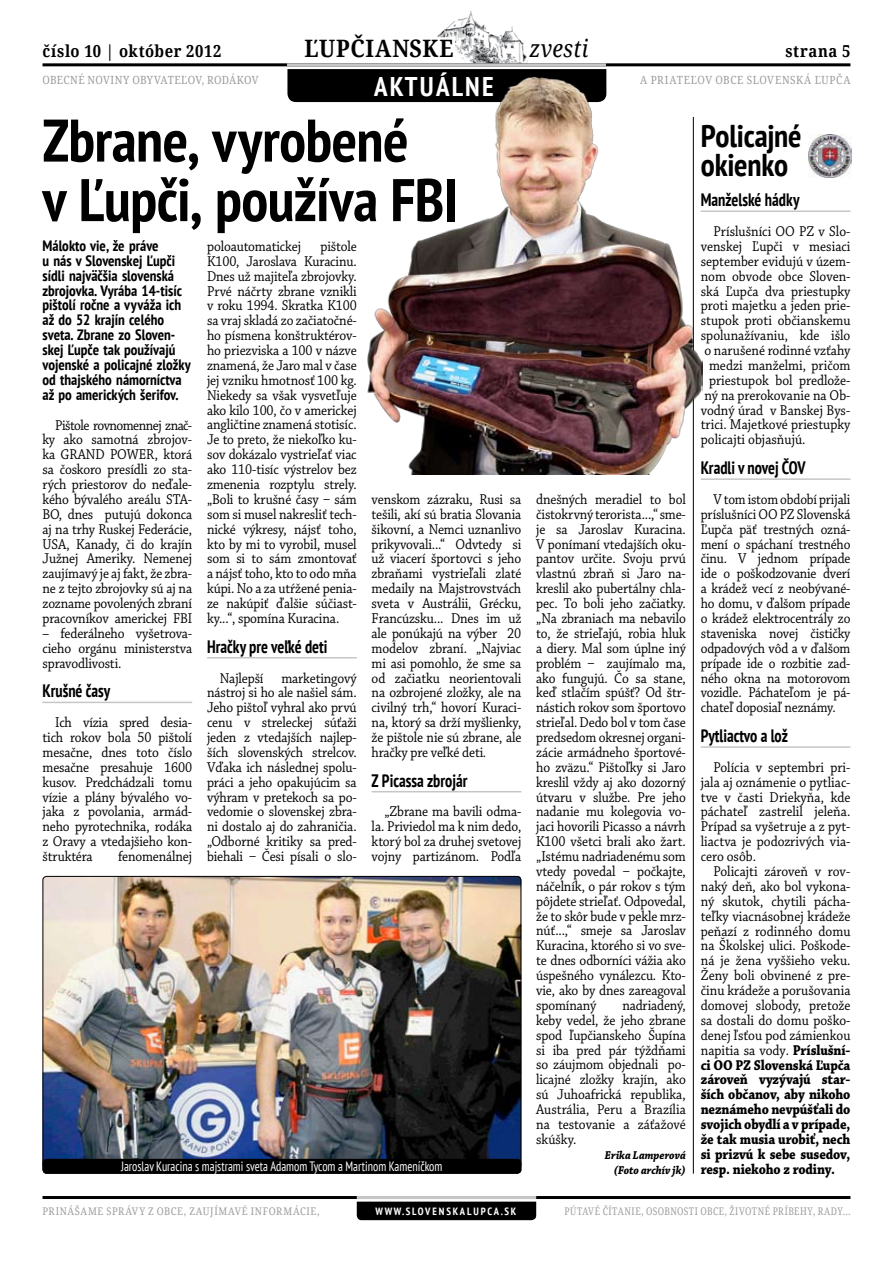
<style>
.page{position:relative;width:893px;height:1263px;background:#fff}
.page>*{position:absolute;margin:0;border:0;box-sizing:border-box;transform-origin:0 0}
.t1{font:700 condensed 60px/59.6px "PT Sans";letter-spacing:-.01em;color:#000}
.t2{font:700 condensed 31.5px/29.7px "PT Sans";letter-spacing:-.005em;color:#000}
.t3{font:700 condensed 27px "PT Sans";letter-spacing:.08em;color:#fff}
.t4{font:700 24px "Droid Serif";letter-spacing:.03em;color:#000;scale:.9 1}
.t5{font:italic 24px "Droid Serif";letter-spacing:.01em;color:#000;scale:.9 1}
.t6{font:700 condensed 18px "PT Sans";color:#000;scale:.9 1}
.t7{font:700 16.5px "Droid Serif";letter-spacing:.04em;color:#000;scale:.9 1}
.t8{font:15px/14.9px "Chaparral Pro";letter-spacing:-.005em;color:#000;text-align:justify;scale:.9 1}
.t9{font:15px/14.9px "Chaparral Pro";letter-spacing:-.005em;color:#000;text-align:justify;scale:.89 1}
.t10{font:700 condensed 15px/14.9px "PT Sans";color:#000}
.t11{font:condensed 13.5px "PT Sans";color:#fff;scale:.9 1}
.t12{font:italic 700 12px/14.9px "Chaparral Pro";color:#000;text-align:right;scale:.9 1}
.t13{font:11.25px "Droid Serif";letter-spacing:.015em;color:#9c9d9f;scale:.9 1}
.t14{font:11.25px "Droid Serif";letter-spacing:.045em;color:#9c9d9f;scale:.9 1}
.t15{font:10.5px "Droid Serif";letter-spacing:.065em;color:#9c9d9f;scale:.82 1}
.t16{font:10.5px "Droid Serif";letter-spacing:.065em;color:#9c9d9f;scale:.9 1}
.t17{font:700 condensed 10.5px "PT Sans";letter-spacing:.18em;color:#fff}
.s1{font-style:italic}
.s2{font-weight:700}
</style>
<div class="page">
<hr style="left:43px;top:63px;width:807px;height:3px;background:#000">
<hr style="left:43px;top:1196px;width:807px;height:3px;background:#000">
<hr style="left:357px;top:1196px;width:179px;height:3px;background:#c5c6c8">
<div style="left:357px;top:1201px;width:179px;height:19px;background:#000"></div>
<hr style="left:693px;top:117px;width:1px;height:1057px;background:#000">
<img style="left:808px;top:134px;width:44px;height:43px">
<svg style="left:287px;top:11px;width:237px;height:92px"></svg>
<hr style="left:43px;top:702px;width:149px;height:1px;background:#c5c6c8">
<hr style="left:207px;top:657px;width:150px;height:1px;background:#c5c6c8">
<hr style="left:372px;top:791px;width:149px;height:1px;background:#c5c6c8">
<img style="left:364px;top:52px;width:339px;height:422px">
<img style="left:43px;top:876px;width:478px;height:283px">
<div style="left:43px;top:1159px;width:478px;height:15px;background:#000;border-radius:4px"></div>
<hr style="left:701px;top:210px;width:149px;height:2px;background:#c5c6c8">
<hr style="left:701px;top:478px;width:149px;height:2px;background:#c5c6c8">
<hr style="left:701px;top:746px;width:149px;height:2px;background:#c5c6c8">
<p class="t7" style="left:43px;top:41px;width:200px">číslo 10 | október 2012</p>
<h3 class="t4" style="left:304px;top:34px;width:167px">ĽUPČIANSKE</h3>
<h3 class="t5" style="left:529px;top:34px;width:67px">zvesti</h3>
<p class="t7" style="left:785px;top:41px;width:74px">strana 5</p>
<h3 class="t3" style="left:374px;top:69px;width:121px">aktuálne</h3>
<p class="t13" style="left:43px;top:73px;width:242px">OBECNÉ NOVINY OBYVATEĽOV, RODÁKOV</p>
<p class="t14" style="left:640px;top:73px;width:235px">A PRIATEĽOV OBCE SLOVENSKÁ ĽUPČA</p>
<h1 class="t1" style="left:43px;top:110px;width:392px">Zbrane, vyrobené v Ľupči, používa FBI</h1>
<p class="t10" style="left:43px;top:238px;width:150px">Málokto vie, že práve<br>u nás v Slovenskej Ľupči sídli najväčšia slovenská zbrojovka. Vyrába 14-tisíc pištolí ročne a vyváža ich až do 52 krajín celého sveta. Zbrane zo Sloven&shy;skej Ľupče tak používajú vojenské a policajné zložky od thajského námorníctva až po amerických šerifov.</p>
<p class="t8" style="left:43px;top:418px;width:168px;text-indent:13px">Pištole rovnomennej znač&shy;ky ako samotná zbrojov&shy;ka GRAND POWER, ktorá sa čoskoro presídli zo sta&shy;rých priestorov do neďale&shy;kého bývalého areálu STA-BO, dnes putujú dokonca aj na trhy Ruskej Federácie, USA, Kanady, či do krajín Južnej Ameriky. Nemenej zaujímavý je aj fakt, že zbra&shy;ne z tejto zbrojovky sú aj na zozname povolených zbraní pracovníkov americkej FBI</p>
<p class="t8" style="left:43px;top:626px;width:168px">– federálneho vyšetrova&shy;cieho orgánu ministerstva spravodlivosti.</p>
<p class="t6" style="left:43px;top:679px;width:77px">Krušné časy</p>
<p class="t8" style="left:43px;top:716px;width:168px;text-indent:13px">Ich vízia spred desia&shy;tich rokov bola 50 pištolí mesačne, dnes toto číslo mesačne presahuje 1600 kusov. Predchádzali tomu vízie a plány bývalého vo&shy;jaka z povolania, armád&shy;neho pyrotechnika, rodáka z Oravy a vtedajšieho kon&shy;štruktéra</p>
<p class="t8" style="left:118px;top:849px;width:84px">fenomenálnej</p>
<p class="t8" style="left:207px;top:239px;width:168px;text-indent:113px">pištole K100, Jaroslava Kuracinu.<br>Dnes už majiteľa zbrojovky.<br>Prvé náčrty zbrane vznikli v roku 1994. Skratka K100 sa vraj skladá zo začiatočné&shy;ho písmena konštruktérov&shy;ho priezviska a 100 v názve znamená, že Jaro mal v čase jej vzniku hmotnosť 100 kg.<br>Niekedy sa však vysvetľuje ako kilo 100, čo v americkej angličtine znamená stotisíc.<br>Je to preto, že niekoľko ku&shy;sov dokázalo vystrieľať viac ako 110-tisíc výstrelov bez zmenenia rozptylu strely. „Boli to krušné časy ‒ sám som si musel nakresliť tech&shy;nické výkresy, nájsť toho, kto by mi to vyrobil, musel som si to sám zmontovať a nájsť toho, kto to odo mňa kúpi. No a za utŕžené penia&shy;ze nakúpiť ďalšie súčiast&shy;ky...“, spomína Kuracina.</p>
<p class="t6" style="left:207px;top:635px;width:135px">Hračky pre veľké deti</p>
<p class="t8" style="left:207px;top:671px;width:168px;text-indent:13px">Najlepší marketingový nástroj si ho ale našiel sám.<br>Jeho pištoľ vyhral ako prvú cenu v streleckej súťaži jeden z vtedajších najlep&shy;ších slovenských strelcov.<br>Vďaka ich následnej spolu&shy;práci a jeho opakujúcim sa výhram v pretekoch sa po&shy;vedomie o slovenskej zbra&shy;ni dostalo aj do zahraničia. „Odborné kritiky sa pred&shy;biehali ‒ Česi písali o slo-</p>
<p class="t8" style="left:207px;top:239px;width:106px">poloautomatickej</p>
<p class="t8" style="left:372px;top:492px;width:168px">venskom zázraku, Rusi sa tešili, akí sú bratia Slovania šikovní, a Nemci uznanlivo prikyvovali...“ Odvtedy si už viacerí športovci s jeho zbraňami vystrieľali zlaté medaily na Majstrovstvách sveta v Austrálii, Grécku, Francúzsku... Dnes im už ale ponúkajú na výber 20 modelov zbraní. „Najviac mi asi pomohlo, že sme sa od začiatku neorientovali na ozbrojené zložky, ale na civilný trh,“ hovorí Kuraci&shy;na, ktorý sa drží myšlienky, že pištole nie sú zbrane, ale hračky pre veľké deti<span class="s1">.</span></p>
<p class="t6" style="left:372px;top:768px;width:108px">Z Picassa zbrojár</p>
<p class="t8" style="left:372px;top:805px;width:168px;text-indent:13px">„Zbrane ma bavili odma&shy;la. Priviedol ma k nim dedo, ktorý bol za druhej svetovej vojny partizánom. Podľa</p>
<p class="t11" style="left:121px;top:1157px;width:358px">Jaroslav Kuracina s majstrami sveta Adamom Tycom a Martinom Kameníčkom</p>
<p class="t8" style="left:536px;top:492px;width:168px">dnešných meradiel to bol čistokrvný terorista...,“ sme&shy;je sa Jaroslav Kuracina.<br>V ponímaní vtedajších oku&shy;pantov určite. Svoju prvú vlastnú zbraň si Jaro na&shy;kreslil ako pubertálny chla&shy;pec. To boli jeho začiatky. „Na zbraniach ma nebavilo to, že strieľajú, robia hluk a diery. Mal som úplne iný problém ‒ zaujímalo ma, ako fungujú. Čo sa stane, keď stlačím spúšť? Od štr&shy;nástich rokov som športovo strieľal. Dedo bol v tom čase predsedom okresnej organi&shy;zácie armádneho športové&shy;ho zväzu.“ Pištoľky si Jaro kreslil vždy aj ako dozorný útvaru v službe. Pre jeho nadanie mu kolegovia vo&shy;jaci hovorili Picasso a návrh K100 všetci brali ako žart. „Istému nadriadenému som vtedy povedal ‒ počkajte, náčelník, o pár rokov s tým pôjdete strieľať. Odpovedal, že to skôr bude v pekle mrz&shy;núť...,“ smeje sa Jaroslav Kuracina, ktorého si vo sve&shy;te dnes odborníci vážia ako úspešného vynálezcu. Kto&shy;vie, ako by dnes zareagoval spomínaný</p>
<p class="t8" style="left:536px;top:998px;width:168px;text-indent:86px">nadriadený, keby vedel, že jeho zbrane spod ľupčianskeho Šupína si iba pred pár týždňami so záujmom objednali po&shy;licajné zložky krajín, ako sú Juhoafrická republika, Austrália, Peru a Brazília na testovanie a záťažové skúšky.</p>
<p class="t12" style="left:605px;top:1148px;width:92px">Erika Lamperová (Foto archív jk)</p>
<h2 class="t2" style="left:701px;top:120px;width:102px">Policajné okienko</h2>
<p class="t6" style="left:701px;top:188px;width:112px">Manželské hádky</p>
<p class="t8" style="left:713px;top:224px;width:154px">Príslušníci OO PZ v Slo-</p>
<p class="t8" style="left:701px;top:239px;width:168px">venskej Ľupči v mesiaci</p>
<p class="t8" style="left:701px;top:254px;width:168px">september evidujú v územ-</p>
<p class="t8" style="left:701px;top:269px;width:168px">nom obvode obce Sloven-</p>
<p class="t8" style="left:701px;top:284px;width:168px">ská Ľupča dva priestupky</p>
<p class="t8" style="left:701px;top:299px;width:168px">proti majetku a jeden prie-</p>
<p class="t8" style="left:701px;top:314px;width:168px">stupok proti občianskemu</p>
<p class="t8" style="left:701px;top:329px;width:168px">spolunažívaniu, kde išlo</p>
<p class="t8" style="left:704px;top:343px;width:164px">o narušené rodinné vzťahy</p>
<p class="t8" style="left:709px;top:358px;width:159px">medzi manželmi, pričom</p>
<p class="t8" style="left:709px;top:373px;width:159px">priestupok bol predlože-</p>
<p class="t8" style="left:704px;top:388px;width:164px">ný na prerokovanie na Ob-</p>
<p class="t8" style="left:701px;top:403px;width:168px">vodný úrad v Banskej Bys-</p>
<p class="t8" style="left:701px;top:418px;width:168px">trici. Majetkové priestupky</p>
<p class="t8" style="left:701px;top:433px;width:118px">policajti objasňujú.</p>
<p class="t6" style="left:701px;top:456px;width:118px">Kradli v novej ČOV</p>
<p class="t9" style="left:701px;top:492px;width:170px;text-indent:13px">Vtom istom období prijali príslušníci OO PZ Slovenská Ľupča päť trestných ozná&shy;mení o spáchaní trestného činu. V jednom prípade ide o poškodzovanie dverí a krádež vecí z neobývané&shy;ho domu, v ďalšom prípade o krádež elektrocentrály zo staveniska novej čističky odpadových vôd a v ďalšom prípade ide o rozbitie zad&shy;ného okna na motorovom vozidle. Páchateľom je pá&shy;chateľ doposiaľ neznámy.</p>
<p class="t6" style="left:701px;top:724px;width:98px">Pytliactvo a lož</p>
<p class="t8" style="left:701px;top:760px;width:168px;text-indent:13px">Polícia v septembri pri&shy;jala aj oznámenie o pytliac&shy;tve v časti Driekyňa, kde páchateľ zastrelil jeleňa.<br>Prípad sa vyšetruje a z pyt&shy;liactva je podozrivých via&shy;cero osôb.</p>
<p class="t8" style="left:701px;top:864px;width:168px;text-indent:13px">Policajti zároveň v rov&shy;naký deň, ako bol vykona&shy;ný skutok, chytili pácha&shy;teľky viacnásobnej krádeže peňazí z rodinného domu na Školskej ulici. Poškode&shy;ná je žena vyššieho veku.<br>Ženy boli obvinené z pre&shy;činu krádeže a porušovania domovej slobody, pretože sa dostali do domu poško&shy;denej ľsťou pod zámienkou napitia sa vody. <span class="s2">Príslušní&shy;ci OO PZ Slovenská Ľupča zároveň vyzývajú star&shy;ších občanov, aby nikoho neznámeho nevpúšťali do svojich obydlí a v prípade, že tak musia urobiť, nech si prizvú k sebe susedov, resp. niekoho z rodiny.</span></p>
<p class="t16" style="left:43px;top:1204px;width:309px">PRINÁŠAME SPRÁVY Z OBCE, ZAUJÍMAVÉ INFORMÁCIE,</p>
<p class="t15" style="left:565px;top:1204px;width:350px">PÚTAVÉ ČÍTANIE, OSOBNOSTI OBCE, ŽIVOTNÉ PRÍBEHY, RADY...</p>
<p class="t17" style="left:376px;top:1204px;width:142px">www.slovenskalupca.sk</p>
</div>
